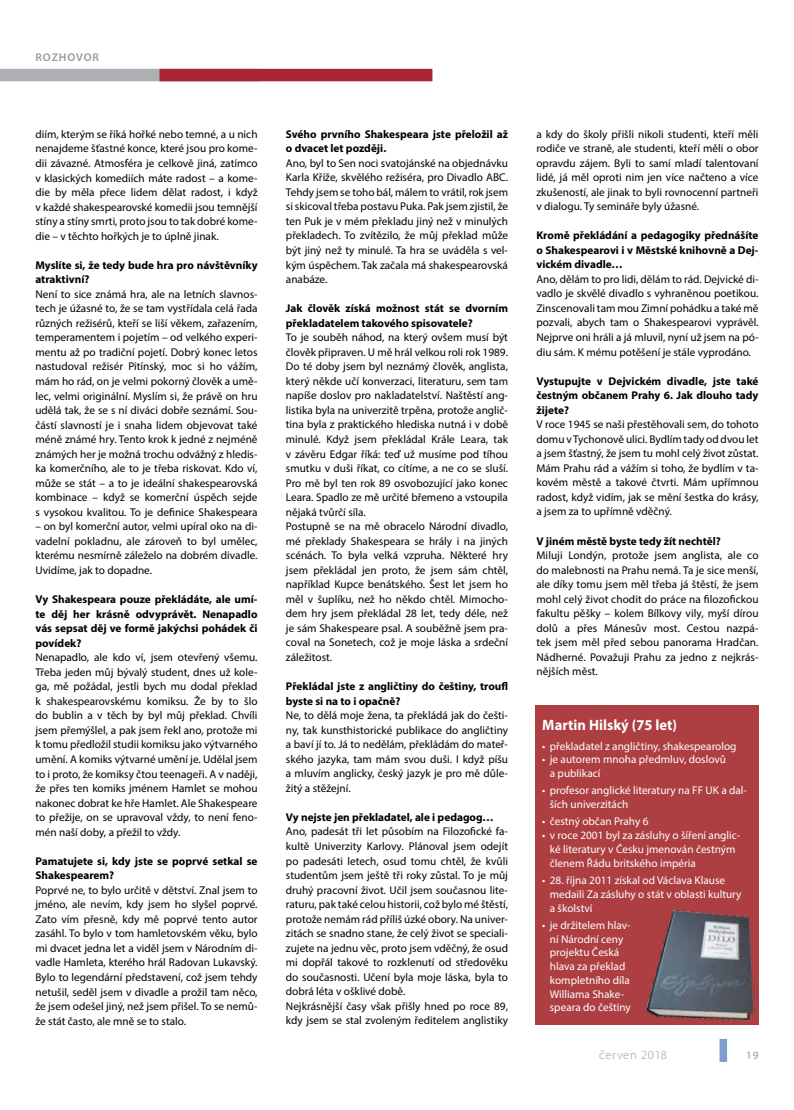
<style>
.page{position:relative;width:794px;height:1110px;background:#fff}
.page>*{position:absolute;margin:0;border:0;box-sizing:border-box;transform-origin:0 0}
.t1{font:700 15px "Myriad Pro";color:#fff}
.t2{font:300 12.5px "Myriad Pro";letter-spacing:.06em;color:#97999c}
.t3{font:11.25px/14.5px "Myriad Pro";color:#000;text-align:justify}
.t4{font:700 11.25px/14.5px "Myriad Pro";color:#000}
.t5{font:11.25px/13.8px "Myriad Pro";color:#fff}
.t6{font:600 11.25px "Myriad Pro";letter-spacing:.08em;color:#97999c}
.t7{font:11.25px "Myriad Pro";color:#97999c}
</style>
<div class="page">
<div style="left:719px;top:1038px;width:8px;height:23px;background:#7c9dce"></div>
<div style="left:0;top:69px;width:259px;height:12px;background:#adafb2"></div>
<div style="left:159px;top:69px;width:273px;height:12px;background:#a72736"></div>
<div style="left:535px;top:705px;width:223px;height:319px;background:#ad3e42"></div>
<img style="left:639px;top:909px;width:119px;height:116px">
<p class="t6" style="left:36px;top:50px;width:65px">ROZHOVOR</p>
<p class="t3" style="left:35px;top:127px;width:224px">diím, kterým se říká hořké nebo temné, a u nich nenajdeme šťastné konce, které jsou pro kome&shy;dii závazné. Atmosféra je celkově jiná, zatímco v klasických komediích máte radost – a kome&shy;die by měla přece lidem dělat radost, i když v každé shakespearovské komedii jsou temnější stíny a stíny smrti, proto jsou to tak dobré kome&shy;die – v těchto hořkých je to úplně jinak.</p>
<p class="t4" style="left:35px;top:257px;width:224px">Myslíte si, že tedy bude hra pro návštěvníky atraktivní?</p>
<p class="t3" style="left:35px;top:286px;width:224px">Není to sice známá hra, ale na letních slavnos&shy;tech je úžasné to, že se tam vystřídala celá řada různých režisérů, kteří se liší věkem, zařazením, temperamentem i pojetím – od velkého experi&shy;mentu až po tradiční pojetí. Dobrý konec letos nastudoval režisér Pitínský, moc si ho vážím, mám ho rád, on je velmi pokorný člověk a umě&shy;lec, velmi originální. Myslím si, že právě on hru udělá tak, že se s ní diváci dobře seznámí. Sou&shy;částí slavností je i snaha lidem objevovat také méně známé hry. Tento krok k jedné z nejméně známých her je možná trochu odvážný z hledis&shy;ka komerčního, ale to je třeba riskovat. Kdo ví, může se stát – a to je ideální shakespearovská kombinace – když se komerční úspěch sejde s vysokou kvalitou. To je definice Shakespeara</p>
<p class="t3" style="left:35px;top:519px;width:224px">– on byl komerční autor, velmi upíral oko na di&shy;vadelní pokladnu, ale zároveň to byl umělec, kterému nesmírně záleželo na dobrém divadle.<br>Uvidíme, jak to dopadne.</p>
<p class="t4" style="left:35px;top:591px;width:224px;text-align:justify">Vy Shakespeara pouze překládáte, ale umí&shy;te děj her krásně odvyprávět. Nenapadlo vás sepsat děj ve formě jakýchsi pohádek či povídek?</p>
<p class="t3" style="left:35px;top:649px;width:224px">Nenapadlo, ale kdo ví, jsem otevřený všemu.<br>Třeba jeden můj bývalý student, dnes už kole&shy;ga, mě požádal, jestli bych mu dodal překlad k shakespearovskému komiksu. Že by to šlo do bublin a v těch by byl můj překlad. Chvíli jsem přemýšlel, a pak jsem řekl ano, protože mi k tomu předložil studii komiksu jako výtvarného umění. A komiks výtvarné umění je. Udělal jsem to i proto, že komiksy čtou teenageři. A v naději, že přes ten komiks jménem Hamlet se mohou nakonec dobrat ke hře Hamlet. Ale Shakespeare to přežije, on se upravoval vždy, to není feno&shy;mén naší doby, a přežil to vždy.</p>
<p class="t4" style="left:35px;top:853px;width:224px">Pamatujete si, kdy jste se poprvé setkal se<br>Shakespearem?</p>
<p class="t3" style="left:35px;top:882px;width:224px">Poprvé ne, to bylo určitě v dětství. Znal jsem to jméno, ale nevím, kdy jsem ho slyšel poprvé.<br>Zato vím přesně, kdy mě poprvé tento autor zasáhl. To bylo v tom hamletovském věku, bylo mi dvacet jedna let a viděl jsem v Národním di&shy;vadle Hamleta, kterého hrál Radovan Lukavský.<br>Bylo to legendární představení, což jsem tehdy netušil, seděl jsem v divadle a prožil tam něco, že jsem odešel jiný, než jsem přišel. To se nemů&shy;že stát často, ale mně se to stalo.</p>
<p class="t4" style="left:286px;top:126px;width:224px">Svého prvního Shakespeara jste přeložil až o dvacet let později.</p>
<p class="t3" style="left:286px;top:155px;width:224px">Ano, byl to Sen noci svatojánské na objednávku Karla Kříže, skvělého režiséra, pro Divadlo ABC.<br>Tehdy jsem se toho bál, málem to vrátil, rok jsem si skicoval třeba postavu Puka. Pak jsem zjistil, že ten Puk je v mém překladu jiný než v minulých překladech. To zvítězilo, že můj překlad může být jiný než ty minulé. Ta hra se uváděla s vel&shy;kým úspěchem. Tak začala má shakespearovská anabáze.</p>
<p class="t4" style="left:286px;top:300px;width:224px">Jak člověk získá možnost stát se dvorním překladatelem takového spisovatele?</p>
<p class="t3" style="left:286px;top:330px;width:224px;text-align:left">To je souběh náhod, na který ovšem musí být člověk připraven. U mě hrál velkou roli rok 1989.<br>Do té doby jsem byl neznámý člověk, anglista, který někde učí konverzaci, literaturu, sem tam napíše doslov pro nakladatelství. Naštěstí ang&shy;listika byla na univerzitě trpěna, protože anglič&shy;tina byla z praktického hlediska nutná i v době minulé. Když jsem překládal Krále Leara, tak v závěru Edgar říká: teď už musíme pod tíhou smutku v duši říkat, co cítíme, a ne co se sluší.<br>Pro mě byl ten rok 89 osvobozující jako konec Leara. Spadlo ze mě určité břemeno a vstoupila nějaká tvůrčí síla.<br>Postupně se na mě obracelo Národní divadlo, mé překlady Shakespeara se hrály i na jiných scénách. To byla velká vzpruha. Některé hry jsem překládal jen proto, že jsem sám chtěl, například Kupce benátského. Šest let jsem ho měl v šuplíku, než ho někdo chtěl. Mimocho&shy;dem hry jsem překládal 28 let, tedy déle, než je sám Shakespeare psal. A souběžně jsem pra&shy;coval na Sonetech, což je moje láska a srdeční záležitost.</p>
<p class="t4" style="left:286px;top:678px;width:224px">Překládal jste z angličtiny do češtiny, troufl byste si na to i opačně?</p>
<p class="t3" style="left:286px;top:707px;width:224px">Ne, to dělá moje žena, ta překládá jak do češti&shy;ny, tak kunsthistorické publikace do angličtiny a baví jí to. Já to nedělám, překládám do mateř&shy;ského jazyka, tam mám svou duši. I když píšu a mluvím anglicky, český jazyk je pro mě důle&shy;žitý a stěžejní.</p>
<p class="t4" style="left:286px;top:809px;width:209px">Vy nejste jen překladatel, ale i pedagog…</p>
<p class="t3" style="left:286px;top:824px;width:224px;text-align:left">Ano, padesát tři let působím na Filozofické fa&shy;kultě Univerzity Karlovy. Plánoval jsem odejít po padesáti letech, osud tomu chtěl, že kvůli studentům jsem ještě tři roky zůstal. To je můj druhý pracovní život. Učil jsem současnou lite&shy;raturu, pak také celou historii, což bylo mé štěstí, protože nemám rád příliš úzké obory. Na univer&shy;zitách se snadno stane, že celý život se speciali&shy;zujete na jednu věc, proto jsem vděčný, že osud mi dopřál takové to rozklenutí od středověku do současnosti. Učení byla moje láska, byla to dobrá léta v ošklivé době.<br>Nejkrásnější časy však přišly hned po roce 89, kdy jsem se stal zvoleným ředitelem anglistiky</p>
<p class="t3" style="left:536px;top:126px;width:224px">a kdy do školy přišli nikoli studenti, kteří měli rodiče ve straně, ale studenti, kteří měli o obor opravdu zájem. Byli to samí mladí talentovaní lidé, já měl oproti nim jen více načteno a více zkušeností, ale jinak to byli rovnocenní partneři v dialogu. Ty semináře byly úžasné.</p>
<p class="t4" style="left:536px;top:228px;width:224px;text-align:justify">Kromě překládání a pedagogiky přednášíte o Shakespearovi i v Městské knihovně a Dej&shy;vickém divadle…</p>
<p class="t3" style="left:536px;top:271px;width:224px">Ano, dělám to pro lidi, dělám to rád. Dejvické di&shy;vadlo je skvělé divadlo s vyhraněnou poetikou.<br>Zinscenovali tam mou Zimní pohádku a také mě pozvali, abych tam o Shakespearovi vyprávěl.<br>Nejprve oni hráli a já mluvil, nyní už jsem na pó&shy;diu sám. K mému potěšení je stále vyprodáno.</p>
<p class="t4" style="left:536px;top:373px;width:224px;text-align:justify">Vystupujte v Dejvickém divadle, jste také čestným občanem Prahy 6. Jak dlouho tady žijete?</p>
<p class="t3" style="left:536px;top:417px;width:224px">V roce 1945 se naši přestěhovali sem, do tohoto domu v Tychonově ulici. Bydlím tady od dvou let a jsem šťastný, že jsem tu mohl celý život zůstat.<br>Mám Prahu rád a vážím si toho, že bydlím v ta&shy;kovém městě a takové čtvrti. Mám upřímnou radost, když vidím, jak se mění šestka do krásy, a jsem za to upřímně vděčný.</p>
<p class="t4" style="left:536px;top:533px;width:186px">V jiném městě byste tedy žít nechtěl?</p>
<p class="t3" style="left:536px;top:547px;width:224px">Miluji Londýn, protože jsem anglista, ale co do malebnosti na Prahu nemá. Ta je sice menší, ale díky tomu jsem měl třeba já štěstí, že jsem mohl celý život chodit do práce na filozofickou fakultu pěšky – kolem Bílkovy vily, myší dírou dolů a přes Mánesův most. Cestou nazpá&shy;tek jsem měl před sebou panorama Hradčan.<br>Nádherné. Považuji Prahu za jedno z nejkrás&shy;nějších měst.</p>
<h1 class="t1" style="left:542px;top:715px;width:136px">Martin Hilský (75 let)</h1>
<p class="t5" style="left:542px;top:738px;width:196px">• překladatel z angličtiny, shakespearolog</p>
<p class="t5" style="left:550px;top:752px;width:178px;text-indent:-8px">• je autorem mnoha předmluv, doslovů a publikací</p>
<p class="t5" style="left:550px;top:783px;width:199px;text-indent:-8px">• profesor anglické literatury na FF UK a dal&shy;ších univerzitách</p>
<p class="t5" style="left:542px;top:814px;width:108px">• čestný občan Prahy 6</p>
<p class="t5" style="left:550px;top:828px;width:192px;text-indent:-8px">• v roce 2001 byl za zásluhy o šíření anglic&shy;ké literatury v Česku jmenován čestným členem Řádu britského impéria</p>
<p class="t5" style="left:550px;top:872px;width:193px;text-indent:-8px">• 28. října 2011 získal od Václava Klause medaili Za zásluhy o stát v oblasti kultury a školství</p>
<p class="t5" style="left:550px;top:917px;width:83px;text-indent:-8px">• je držitelem hlav&shy;ní Národní ceny projektu Česká hlava za překlad kompletního díla<br>Williama Shake&shy;speara do češtiny</p>
<p class="t2" style="left:599px;top:1047px;width:69px">červen 2018</p>
<p class="t7" style="left:746px;top:1048px;width:14px">19</p>
</div>
